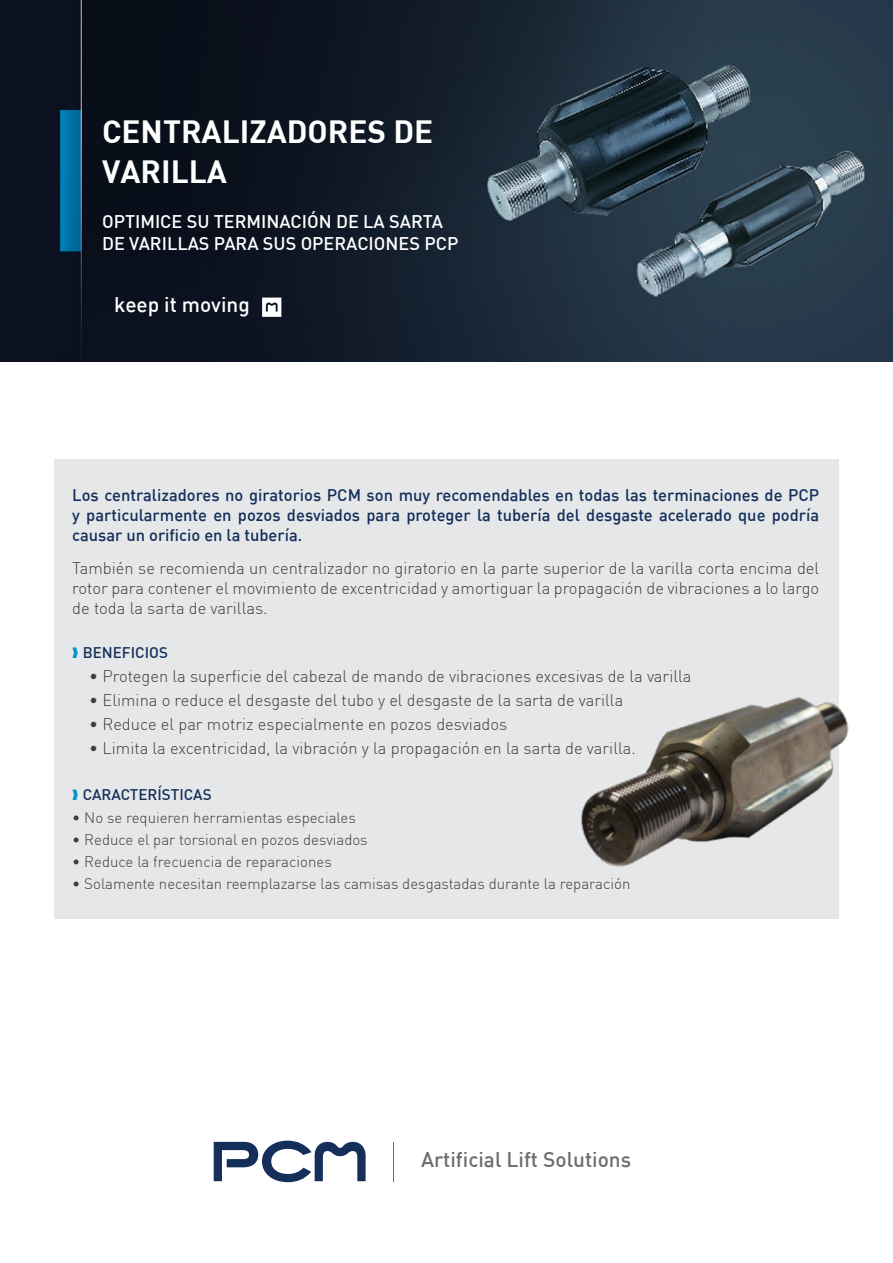
<style>
.page{position:relative;width:893px;height:1263px;background:#fff}
.page>*{position:absolute;margin:0;border:0;box-sizing:border-box;transform-origin:0 0}
.t1{font:31.5px/40.5px "DIN Bold";color:#fff}
.t2{font:500 20.85px "DIN";color:#6c6d70}
.t3{font:500 20.85px "DIN";color:#fff}
.t4{font:500 18px/21.6px "DIN";color:#fff}
.t5{font:300 16.5px/19.8px "DIN";color:#3e3e3f;text-align:justify}
.t6{font:500 16.5px/19.8px "DIN";color:#132f5a;text-align:justify}
.t7{font:500 15.15px "DIN";color:#132f5a}
.t8{font:300 15px "DIN";color:#3e3e3f}
</style>
<div class="page">
<div style="left:54px;top:459px;width:785px;height:460px;background:#e6e7e9"></div>
<img style="left:0;top:0;width:893px;height:361px">
<svg style="left:262px;top:298px;width:19px;height:19px"></svg>
<svg style="left:214px;top:1140px;width:152px;height:42px"></svg>
<hr style="left:393px;top:1142px;width:1px;height:39px;background:#6c6d70">
<img style="left:581px;top:697px;width:268px;height:170px">
<p class="t1" style="left:102px;top:110px;width:333px">CENTRALIZADORES DE<br>VARILLA</p>
<p class="t4" style="left:102px;top:210px;width:358px">OPTIMICE SU TERMINACIÓN DE LA SARTA<br>DE VARILLAS PARA SUS OPERACIONES PCP</p>
<p class="t3" style="left:114px;top:292px;width:137px">keep it moving</p>
<p class="t6" style="left:72px;top:485px;width:748px">Los centralizadores no giratorios PCM son muy recomendables en todas las terminaciones de PCP y particularmente en pozos desviados para proteger la tubería del desgaste acelerado que podría causar un orificio en la tubería.</p>
<p class="t5" style="left:72px;top:558px;width:748px">También se recomienda un centralizador no giratorio en la parte superior de la varilla corta encima del rotor para contener el movimiento de excentricidad y amortiguar la propagación de vibraciones a lo largo de toda la sarta de varillas.</p>
<p class="t7" style="left:83px;top:642px;width:87px">BENEFICIOS</p>
<p class="t5" style="left:89px;top:666px;width:604px">• Protegen la superficie del cabezal de mando de vibraciones excesivas de la varilla</p>
<p class="t5" style="left:89px;top:690px;width:536px">• Elimina o reduce el desgaste del tubo y el desgaste de la sarta de varilla</p>
<p class="t5" style="left:89px;top:714px;width:420px">• Reduce el par motriz especialmente en pozos desviados</p>
<p class="t5" style="left:89px;top:738px;width:548px">• Limita la excentricidad, la vibración y la propagación en la sarta de varilla.</p>
<p class="t7" style="left:83px;top:785px;width:130px">CARACTERÍSTICAS</p>
<p class="t8" style="left:72px;top:808px;width:285px">• No se requieren herramientas especiales</p>
<p class="t8" style="left:72px;top:830px;width:297px">• Reduce el par torsional en pozos desviados</p>
<p class="t8" style="left:72px;top:852px;width:261px">• Reduce la frecuencia de reparaciones</p>
<p class="t8" style="left:72px;top:875px;width:560px">• Solamente necesitan reemplazarse las camisas desgastadas durante la reparación</p>
<p class="t2" style="left:421px;top:1146px;width:212px">Artificial Lift Solutions</p>
</div>
